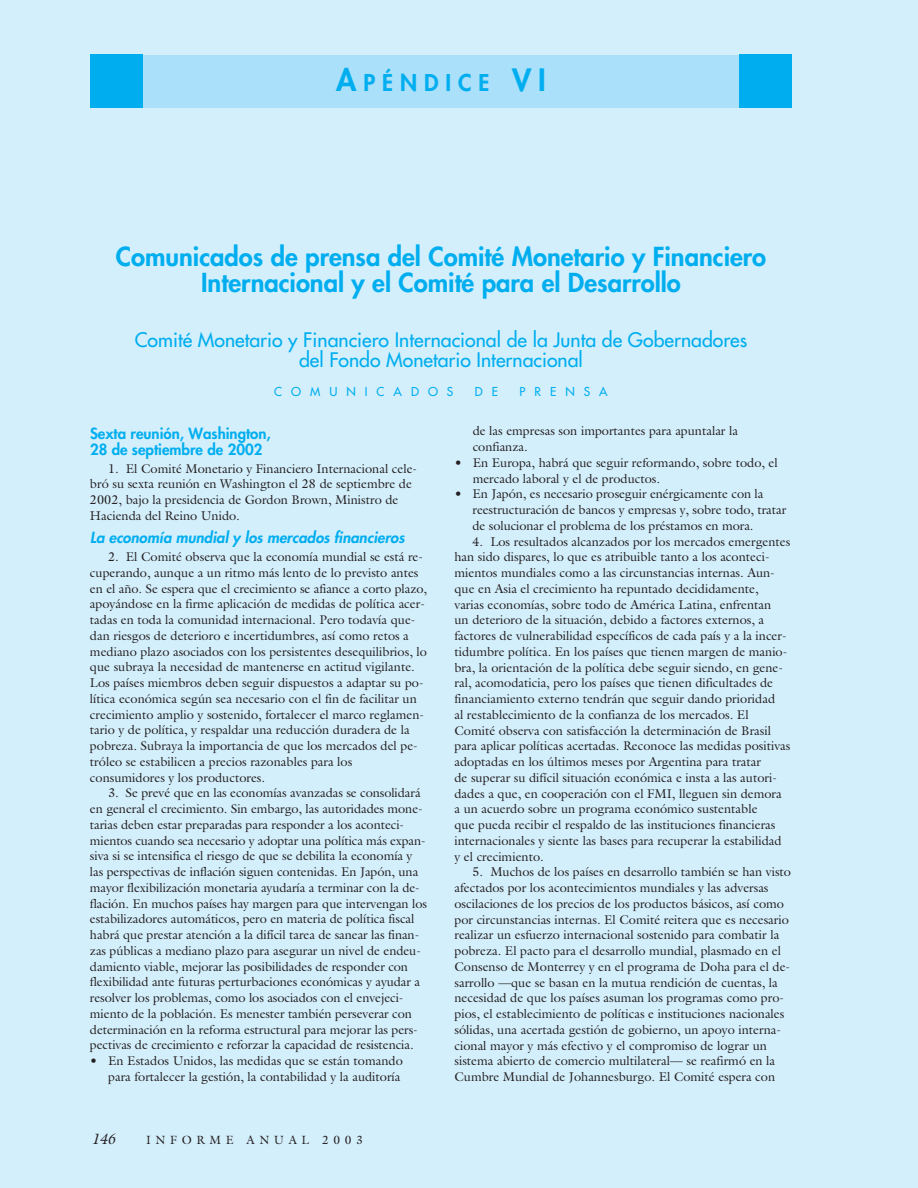
<style>
.page{position:relative;width:918px;height:1188px;background:#d4effc}
.page>*{position:absolute;margin:0;border:0;box-sizing:border-box;transform-origin:0 0}
.t1{font:800 25.5px/25.5px "Futura";color:#00aeef;text-align:center}
.t2{font:800 22.5px "Futura";letter-spacing:.31em;color:#00aeef}
.t3{font:19.5px/19.5px "Futura";color:#00aeef;text-align:center}
.t4{font:800 15px/15.8px "Futura";color:#00aeef}
.t5{font:italic 800 15px "Futura";color:#00aeef}
.t6{font:italic 15px "Galliard";color:#231f20}
.t7{font:12.75px/15.8px "Galliard";color:#231f20}
.t8{font:12px "Futura";letter-spacing:.75em;color:#00aeef}
.t9{font:12px "Galliard";letter-spacing:.39em;color:#231f20}
.s1{font-size:30px}
</style>
<div class="page">
<div style="left:142px;top:55px;width:598px;height:53px;background:#aae0fa"></div>
<div style="left:90px;top:55px;width:52px;height:53px;background:#00aeef"></div>
<div style="left:740px;top:55px;width:52px;height:53px;background:#00aeef"></div>
<h2 class="t2" style="left:336px;top:72px;width:211px"><span class="s1">A</span>PÉNDICE <span class="s1">VI</span></h2>
<h1 class="t1" style="left:116px;top:246px;width:652px">Comunicados de prensa del Comité Monetario y Financiero<br>Internacional y el Comité para el Desarrollo</h1>
<h3 class="t3" style="left:135px;top:332px;width:614px">Comité Monetario y Financiero Internacional de la Junta de Gobernadores del Fondo Monetario Internacional</h3>
<p class="t8" style="left:274px;top:385px;width:181px">COMUNICADOS</p>
<p class="t8" style="left:475px;top:385px;width:25px">D E</p>
<p class="t8" style="left:520px;top:385px;width:90px">PRENSA</p>
<p class="t4" style="left:90px;top:427px;width:182px">Sexta reunión, Washington,<br>28 de septiembre de 2002</p>
<p class="t7" style="left:90px;top:462px;width:329px;text-indent:18px">1. El Comité Monetario y Financiero Internacional cele&shy;bró su sexta reunión en Washington el 28 de septiembre de 2002, bajo la presidencia de Gordon Brown, Ministro de Hacienda del Reino Unido.</p>
<p class="t5" style="left:90px;top:530px;width:316px">La economía mundial y los mercados financieros</p>
<p class="t7" style="left:90px;top:550px;width:339px;text-indent:18px">2. El Comité observa que la economía mundial se está re&shy;cuperando, aunque a un ritmo más lento de lo previsto antes en el año. Se espera que el crecimiento se afiance a corto plazo, apoyándose en la firme aplicación de medidas de política acer&shy;tadas en toda la comunidad internacional. Pero todavía que&shy;dan riesgos de deterioro e incertidumbres, así como retos a mediano plazo asociados con los persistentes desequilibrios, lo que subraya la necesidad de mantenerse en actitud vigilante.<br>Los países miembros deben seguir dispuestos a adaptar su po&shy;lítica económica según sea necesario con el fin de facilitar un crecimiento amplio y sostenido, fortalecer el marco reglamen&shy;tario y de política, y respaldar una reducción duradera de la pobreza. Subraya la importancia de que los mercados del pe&shy;tróleo se estabilicen a precios razonables para los consumidores y los productores.</p>
<p class="t7" style="left:90px;top:786px;width:339px;text-indent:18px">3. Se prevé que en las economías avanzadas se consolidará en general el crecimiento. Sin embargo, las autoridades mone&shy;tarias deben estar preparadas para responder a los aconteci&shy;mientos cuando sea necesario y adoptar una política más expan&shy;siva si se intensifica el riesgo de que se debilita la economía y las perspectivas de inflación siguen contenidas. En Japón, una mayor flexibilización monetaria ayudaría a terminar con la de&shy;flación. En muchos países hay margen para que intervengan los estabilizadores automáticos, pero en materia de política fiscal habrá que prestar atención a la difícil tarea de sanear las finan&shy;zas públicas a mediano plazo para asegurar un nivel de endeu&shy;damiento viable, mejorar las posibilidades de responder con flexibilidad ante futuras perturbaciones económicas y ayudar a resolver los problemas, como los asociados con el envejeci&shy;miento de la población. Es menester también perseverar con determinación en la reforma estructural para mejorar las pers&shy;pectivas de crecimiento e reforzar la capacidad de resistencia.</p>
<p class="t7" style="left:90px;top:1054px;width:314px;text-align:right">• En Estados Unidos, las medidas que se están tomando para fortalecer la gestión, la contabilidad y la auditoría</p>
<p class="t6" style="left:92px;top:1133px;width:25px">146</p>
<p class="t9" style="left:146px;top:1135px;width:218px">INFORME ANUAL 2003</p>
<p class="t7" style="left:473px;top:424px;width:267px">de las empresas son importantes para apuntalar la confianza.</p>
<p class="t7" style="left:473px;top:456px;width:307px;text-indent:-18px">• En Europa, habrá que seguir reformando, sobre todo, el mercado laboral y el de productos.</p>
<p class="t7" style="left:472px;top:487px;width:315px;text-indent:-18px">• En Japón, es necesario proseguir enérgicamente con la reestructuración de bancos y empresas y, sobre todo, tratar de solucionar el problema de los préstamos en mora.</p>
<p class="t7" style="left:454px;top:535px;width:338px;text-indent:18px">4. Los resultados alcanzados por los mercados emergentes han sido dispares, lo que es atribuible tanto a los aconteci&shy;mientos mundiales como a las circunstancias internas. Aun&shy;que en Asia el crecimiento ha repuntado decididamente, varias economías, sobre todo de América Latina, enfrentan<br>un deterioro de la situación, debido a factores externos, a factores de vulnerabilidad específicos de cada país y a la incer&shy;tidumbre política. En los países que tienen margen de manio&shy;bra, la orientación de la política debe seguir siendo, en gene&shy;ral, acomodaticia, pero los países que tienen dificultades de financiamiento externo tendrán que seguir dando prioridad<br>al restablecimiento de la confianza de los mercados. El Comité observa con satisfacción la determinación de Brasil para aplicar políticas acertadas. Reconoce las medidas positivas adoptadas en los últimos meses por Argentina para tratar<br>de superar su difícil situación económica e insta a las autori&shy;dades a que, en cooperación con el FMI, lleguen sin demora a un acuerdo sobre un programa económico sustentable<br>que pueda recibir el respaldo de las instituciones financieras internacionales y siente las bases para recuperar la estabilidad y el crecimiento.</p>
<p class="t7" style="left:454px;top:865px;width:338px;text-indent:18px">5. Muchos de los países en desarrollo también se han visto afectados por los acontecimientos mundiales y las adversas oscilaciones de los precios de los productos básicos, así como por circunstancias internas. El Comité reitera que es necesario realizar un esfuerzo internacional sostenido para combatir la pobreza. El pacto para el desarrollo mundial, plasmado en el Consenso de Monterrey y en el programa de Doha para el de&shy;sarrollo —que se basan en la mutua rendición de cuentas, la necesidad de que los países asuman los programas como pro&shy;pios, el establecimiento de políticas e instituciones nacionales sólidas, una acertada gestión de gobierno, un apoyo interna&shy;cional mayor y más efectivo y el compromiso de lograr un sistema abierto de comercio multilateral— se reafirmó en la Cumbre Mundial de Johannesburgo. El Comité espera con</p>
</div>
